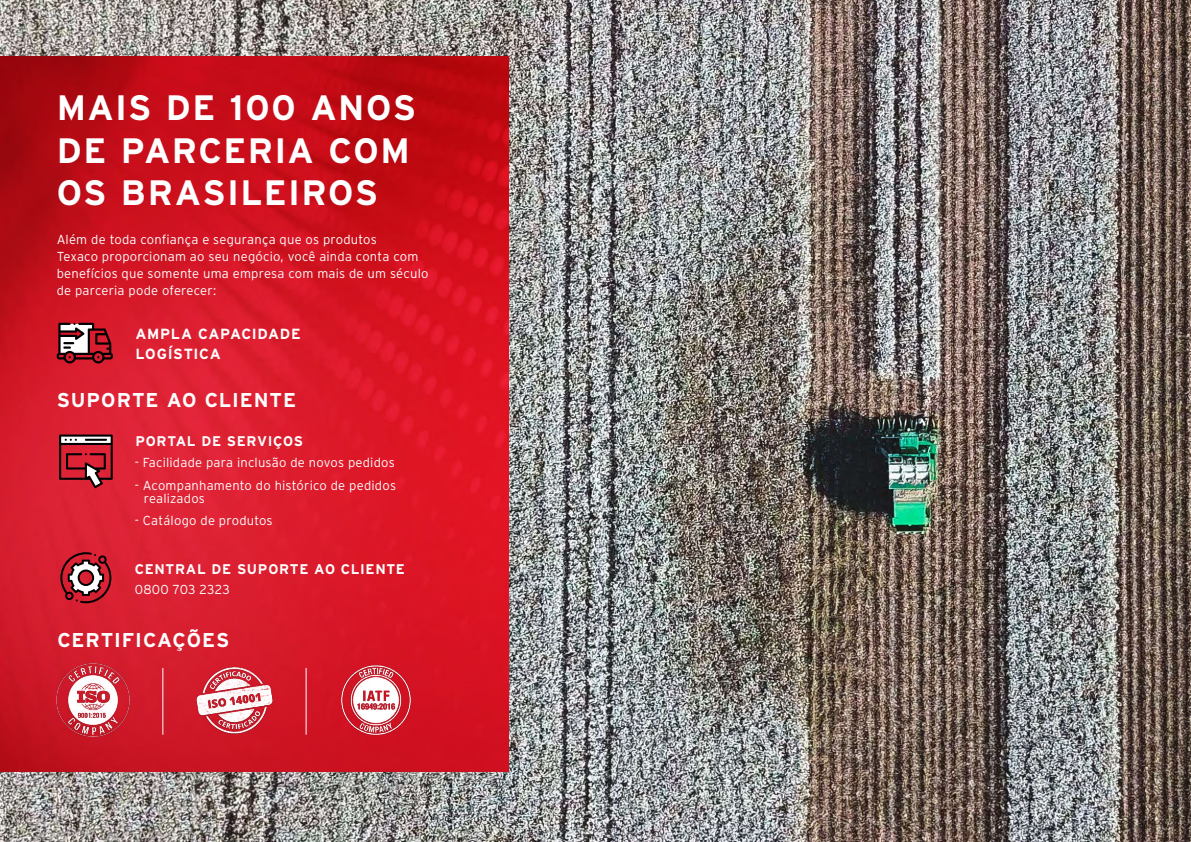
<style>
.page{position:relative;width:1191px;height:842px;background:#fff}
.page>*{position:absolute;margin:0;border:0;box-sizing:border-box;transform-origin:0 0}
.t1{font:700 35.3px/42.7px "Interstate";letter-spacing:.04em;color:#fff}
.t2{font:700 20px "Interstate";letter-spacing:.04em;color:#fff}
.t3{font:700 14.7px/20px "Interstate";letter-spacing:.045em;color:#fff}
.t4{font:700 14px "Interstate";letter-spacing:.045em;color:#fff}
.t5{font:300 13px/17.1px "Interstate";letter-spacing:.015em;color:#fff}
</style>
<div class="page">
<img style="left:0;top:0;width:1191px;height:842px">
<img style="left:0;top:57px;width:509px;height:714px">
<img style="left:197px;top:664px;width:75px;height:72px">
<img style="left:57px;top:664px;width:72px;height:72px">
<img style="left:340px;top:664px;width:72px;height:72px">
<hr style="left:162px;top:668px;width:1px;height:67px;background:#fff">
<hr style="left:306px;top:668px;width:1px;height:67px;background:#fff">
<svg style="left:57px;top:323px;width:56px;height:40px"></svg>
<svg style="left:59px;top:434px;width:54px;height:54px"></svg>
<svg style="left:60px;top:552px;width:51px;height:51px"></svg>
<h1 class="t1" style="left:57px;top:86px;width:361px">MAIS DE 100 ANOS<br>DE PARCERIA COM<br>OS BRASILEIROS</h1>
<p class="t5" style="left:57px;top:231px;width:373px">Além de toda confiança e segurança que os produtos<br>Texaco proporcionam ao seu negócio, você ainda conta com benefícios que somente uma empresa com mais de um século de parceria pode oferecer:</p>
<p class="t3" style="left:135px;top:324px;width:167px">AMPLA CAPACIDADE<br>LOGÍSTICA</p>
<h2 class="t2" style="left:57px;top:389px;width:241px">SUPORTE AO CLIENTE</h2>
<p class="t4" style="left:135px;top:433px;width:169px">PORTAL DE SERVIÇOS</p>
<p class="t5" style="left:135px;top:454px;width:262px">- Facilidade para inclusão de novos pedidos</p>
<p class="t5" style="left:144px;top:478px;width:254px;line-height:13.1px;text-indent:-9px">- Acompanhamento do histórico de pedidos realizados</p>
<p class="t5" style="left:135px;top:511px;width:139px">- Catálogo de produtos</p>
<p class="t4" style="left:135px;top:561px;width:272px">CENTRAL DE SUPORTE AO CLIENTE</p>
<p class="t5" style="left:135px;top:581px;width:97px">0800 703 2323</p>
<h2 class="t2" style="left:57px;top:629px;width:173px">CERTIFICAÇÕES</h2>
</div>
